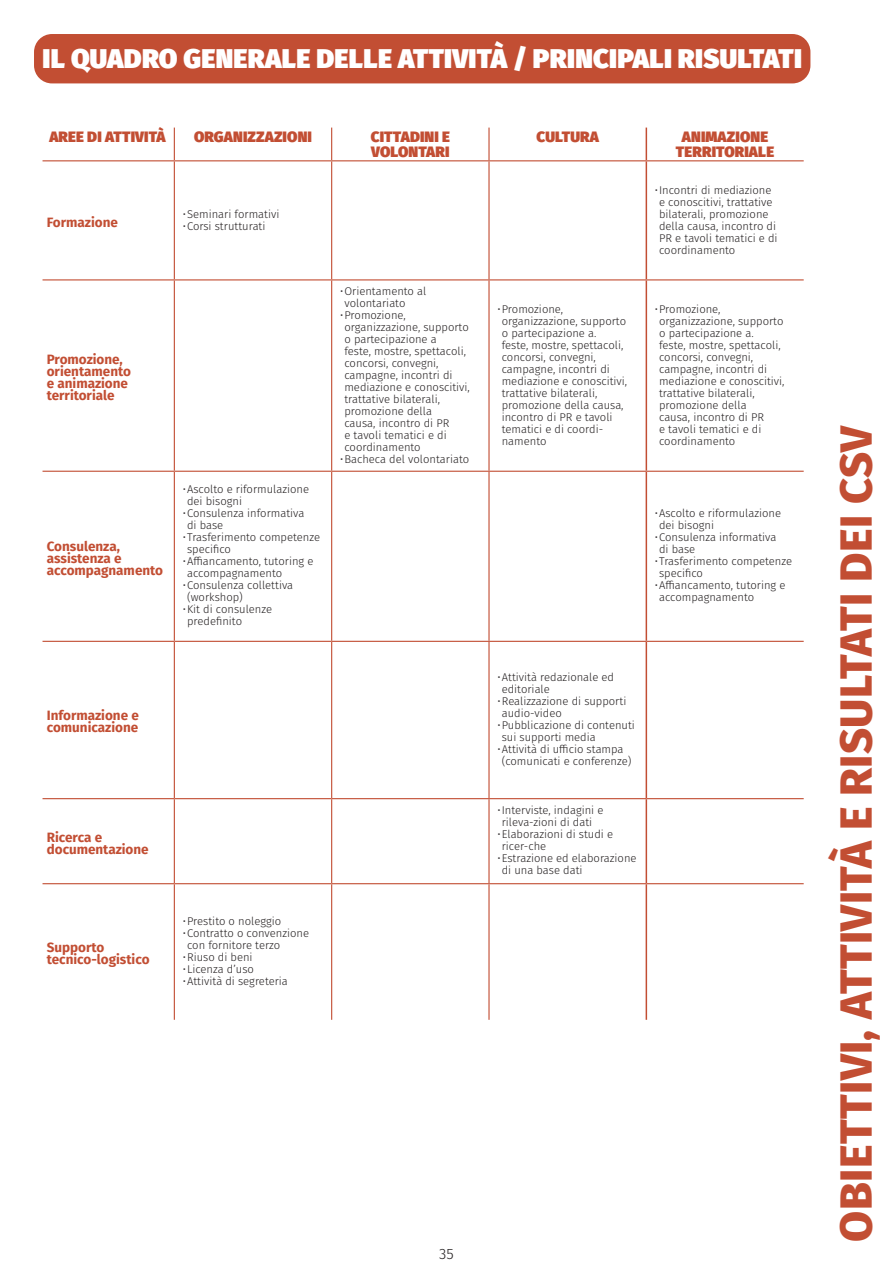
<style>
.page{position:relative;width:893px;height:1263px;background:#fff}
.page>*{position:absolute;margin:0;border:0;box-sizing:border-box;transform-origin:0 0}
.t1{font:800 45px "Fira Sans";letter-spacing:.01em;color:#c24e33}
.t2{font:900 27px "Fira Sans";letter-spacing:.01em;color:#fff}
.t3{font:900 15px/15px "Fira Sans";letter-spacing:.01em;color:#c24e33}
.t4{font:300 15px "Fira Sans";color:#231f20}
.t5{font:700 13.5px/12px "Fira Sans";color:#c24e33}
.t6{font:300 11.25px/12px "Fira Sans";color:#231f20}
</style>
<div class="page">
<div style="left:34px;top:34px;width:776px;height:49px;background:#c24e33;border-radius:18px"></div>
<hr style="left:174px;top:128px;width:1px;height:32px;background:#c24e33">
<hr style="left:331px;top:128px;width:1px;height:32px;background:#c24e33">
<hr style="left:488px;top:128px;width:2px;height:32px;background:#c24e33">
<hr style="left:646px;top:128px;width:1px;height:32px;background:#c24e33">
<hr style="left:43px;top:160px;width:131px;height:1px;background:#c24e33">
<hr style="left:174px;top:161px;width:1px;height:118px;background:#c24e33">
<hr style="left:174px;top:160px;width:158px;height:1px;background:#c24e33">
<hr style="left:331px;top:161px;width:1px;height:118px;background:#c24e33">
<hr style="left:332px;top:160px;width:157px;height:1px;background:#c24e33">
<hr style="left:488px;top:161px;width:2px;height:118px;background:#c24e33">
<hr style="left:489px;top:160px;width:157px;height:1px;background:#c24e33">
<hr style="left:646px;top:161px;width:1px;height:118px;background:#c24e33">
<hr style="left:646px;top:160px;width:158px;height:1px;background:#c24e33">
<hr style="left:43px;top:279px;width:131px;height:1px;background:#c24e33">
<hr style="left:174px;top:280px;width:1px;height:191px;background:#c24e33">
<hr style="left:174px;top:279px;width:158px;height:1px;background:#c24e33">
<hr style="left:331px;top:280px;width:1px;height:191px;background:#c24e33">
<hr style="left:332px;top:279px;width:157px;height:1px;background:#c24e33">
<hr style="left:488px;top:280px;width:2px;height:191px;background:#c24e33">
<hr style="left:489px;top:279px;width:157px;height:1px;background:#c24e33">
<hr style="left:646px;top:280px;width:1px;height:191px;background:#c24e33">
<hr style="left:646px;top:279px;width:158px;height:1px;background:#c24e33">
<hr style="left:43px;top:471px;width:131px;height:1px;background:#c24e33">
<hr style="left:174px;top:472px;width:1px;height:169px;background:#c24e33">
<hr style="left:174px;top:471px;width:158px;height:1px;background:#c24e33">
<hr style="left:331px;top:472px;width:1px;height:169px;background:#c24e33">
<hr style="left:332px;top:471px;width:157px;height:1px;background:#c24e33">
<hr style="left:488px;top:472px;width:2px;height:169px;background:#c24e33">
<hr style="left:489px;top:471px;width:157px;height:1px;background:#c24e33">
<hr style="left:646px;top:472px;width:1px;height:169px;background:#c24e33">
<hr style="left:646px;top:471px;width:158px;height:1px;background:#c24e33">
<hr style="left:43px;top:641px;width:131px;height:1px;background:#c24e33">
<hr style="left:174px;top:642px;width:1px;height:156px;background:#c24e33">
<hr style="left:174px;top:641px;width:158px;height:1px;background:#c24e33">
<hr style="left:331px;top:642px;width:1px;height:156px;background:#c24e33">
<hr style="left:332px;top:641px;width:157px;height:1px;background:#c24e33">
<hr style="left:488px;top:642px;width:2px;height:156px;background:#c24e33">
<hr style="left:489px;top:641px;width:157px;height:1px;background:#c24e33">
<hr style="left:646px;top:642px;width:1px;height:156px;background:#c24e33">
<hr style="left:646px;top:641px;width:158px;height:1px;background:#c24e33">
<hr style="left:43px;top:798px;width:131px;height:1px;background:#c24e33">
<hr style="left:174px;top:799px;width:1px;height:84px;background:#c24e33">
<hr style="left:174px;top:798px;width:158px;height:1px;background:#c24e33">
<hr style="left:331px;top:799px;width:1px;height:84px;background:#c24e33">
<hr style="left:332px;top:798px;width:157px;height:1px;background:#c24e33">
<hr style="left:488px;top:799px;width:2px;height:84px;background:#c24e33">
<hr style="left:489px;top:798px;width:157px;height:1px;background:#c24e33">
<hr style="left:646px;top:799px;width:1px;height:84px;background:#c24e33">
<hr style="left:646px;top:798px;width:158px;height:1px;background:#c24e33">
<hr style="left:43px;top:883px;width:131px;height:1px;background:#c24e33">
<hr style="left:174px;top:884px;width:1px;height:136px;background:#c24e33">
<hr style="left:174px;top:883px;width:158px;height:1px;background:#c24e33">
<hr style="left:331px;top:884px;width:1px;height:136px;background:#c24e33">
<hr style="left:332px;top:883px;width:157px;height:1px;background:#c24e33">
<hr style="left:488px;top:884px;width:2px;height:136px;background:#c24e33">
<hr style="left:489px;top:883px;width:157px;height:1px;background:#c24e33">
<hr style="left:646px;top:884px;width:1px;height:136px;background:#c24e33">
<hr style="left:646px;top:883px;width:158px;height:1px;background:#c24e33">
<h2 class="t2" style="left:43px;top:33px;width:761px">IL QUADRO GENERALE DELLE ATTIVITÀ / PRINCIPALI RISULTATI</h2>
<h3 class="t3" style="left:49px;top:127px;width:118px">AREE DI ATTIVITÀ</h3>
<h3 class="t3" style="left:194px;top:127px;width:119px">ORGANIZZAZIONI</h3>
<h3 class="t3" style="left:371px;top:127px;width:81px">CITTADINI E<br>VOLONTARI</h3>
<h3 class="t3" style="left:537px;top:127px;width:64px">CULTURA</h3>
<h3 class="t3" style="left:676px;top:127px;width:100px;text-align:center">ANIMAZIONE<br>TERRITORIALE</h3>
<p class="t5" style="left:47px;top:215px;width:73px">Formazione</p>
<p class="t6" style="left:183px;top:207px;width:98px">•Seminari formativi</p>
<p class="t6" style="left:183px;top:219px;width:84px">•Corsi strutturati</p>
<p class="t5" style="left:47px;top:352px;width:86px">Promozione, orientamento e animazione territoriale</p>
<p class="t5" style="left:47px;top:539px;width:118px">Consulenza, assistenza e accompagnamento</p>
<p class="t6" style="left:187px;top:483px;width:123px;text-indent:-4px">•Ascolto e riformulazione dei bisogni</p>
<p class="t6" style="left:187px;top:507px;width:119px;text-indent:-4px">•Consulenza informativa di base</p>
<p class="t6" style="left:187px;top:531px;width:134px;text-indent:-4px">•Trasferimento competenze specifico</p>
<p class="t6" style="left:187px;top:555px;width:128px;text-indent:-4px">•Affiancamento, tutoring e accompagnamento</p>
<p class="t6" style="left:187px;top:579px;width:108px;text-indent:-4px">•Consulenza collettiva (workshop)</p>
<p class="t6" style="left:187px;top:603px;width:87px;text-indent:-4px">•Kit di consulenze predefinito</p>
<p class="t6" style="left:344px;top:285px;width:83px;text-indent:-4px">•Orientamento al volontariato</p>
<p class="t6" style="left:344px;top:309px;width:127px;text-indent:-4px">•Promozione, organizzazione, supporto o partecipazione a<br>feste, mostre, spettacoli, concorsi, convegni, campagne, incontri di mediazione e conoscitivi, trattative bilaterali, promozione della<br>causa, incontro di PR<br>e tavoli tematici e di coordinamento</p>
<p class="t6" style="left:340px;top:453px;width:131px">•Bacheca del volontariato</p>
<p class="t5" style="left:47px;top:709px;width:94px">Informazione e comunicazione</p>
<p class="t5" style="left:47px;top:830px;width:103px">Ricerca e documentazione</p>
<p class="t5" style="left:47px;top:940px;width:104px">Supporto tecnico-logistico</p>
<p class="t6" style="left:183px;top:915px;width:100px">•Prestito o noleggio</p>
<p class="t6" style="left:187px;top:927px;width:123px;text-indent:-4px">•Contratto o convenzione con fornitore terzo</p>
<p class="t6" style="left:183px;top:951px;width:71px">•Riuso di beni</p>
<p class="t6" style="left:183px;top:963px;width:73px">•Licenza d’uso</p>
<p class="t6" style="left:183px;top:975px;width:107px">•Attività di segreteria</p>
<p class="t6" style="left:659px;top:183px;width:120px;text-indent:-4px">•Incontri di mediazione e conoscitivi, trattative bilaterali, promozione della causa, incontro di<br>PR e tavoli tematici e di coordinamento</p>
<p class="t6" style="left:502px;top:303px;width:127px;text-indent:-4px">•Promozione, organizzazione, supporto o partecipazione a.<br>feste, mostre, spettacoli, concorsi, convegni, campagne, incontri di mediazione e conoscitivi, trattative bilaterali, promozione della causa, incontro di PR e tavoli tematici e di coordi&shy;namento</p>
<p class="t6" style="left:659px;top:303px;width:127px;text-indent:-4px">•Promozione, organizzazione, supporto o partecipazione a.<br>feste, mostre, spettacoli, concorsi, convegni, campagne, incontri di mediazione e conoscitivi, trattative bilaterali, promozione della<br>causa, incontro di PR<br>e tavoli tematici e di coordinamento</p>
<p class="t6" style="left:659px;top:507px;width:123px;text-indent:-4px">•Ascolto e riformulazione dei bisogni</p>
<p class="t6" style="left:659px;top:531px;width:119px;text-indent:-4px">•Consulenza informativa di base</p>
<p class="t6" style="left:659px;top:555px;width:134px;text-indent:-4px">•Trasferimento competenze specifico</p>
<p class="t6" style="left:659px;top:579px;width:128px;text-indent:-4px">•Affiancamento, tutoring e accompagnamento</p>
<p class="t6" style="left:502px;top:671px;width:114px;text-indent:-4px">•Attività redazionale ed editoriale</p>
<p class="t6" style="left:502px;top:695px;width:126px;text-indent:-4px">•Realizzazione di supporti audio-video</p>
<p class="t6" style="left:502px;top:719px;width:135px;text-indent:-4px">•Pubblicazione di contenuti sui supporti media</p>
<p class="t6" style="left:502px;top:743px;width:131px;text-indent:-4px">•Attività di ufficio stampa (comunicati e conferenze)</p>
<p class="t6" style="left:502px;top:804px;width:103px;text-indent:-4px">•Interviste, indagini e rileva-zioni di dati</p>
<p class="t6" style="left:502px;top:828px;width:113px;text-indent:-4px">•Elaborazioni di studi e ricer-che</p>
<p class="t6" style="left:502px;top:852px;width:136px;text-indent:-4px">•Estrazione ed elaborazione di una base dati</p>
<h3 class="t4" style="left:439px;top:1243px;width:16px">35</h3>
<h1 class="t1" style="left:817px;top:1241px;width:818px;rotate:-90deg">OBIETTIVI, ATTIVITÀ E RISULTATI DEI CSV</h1>
</div>
